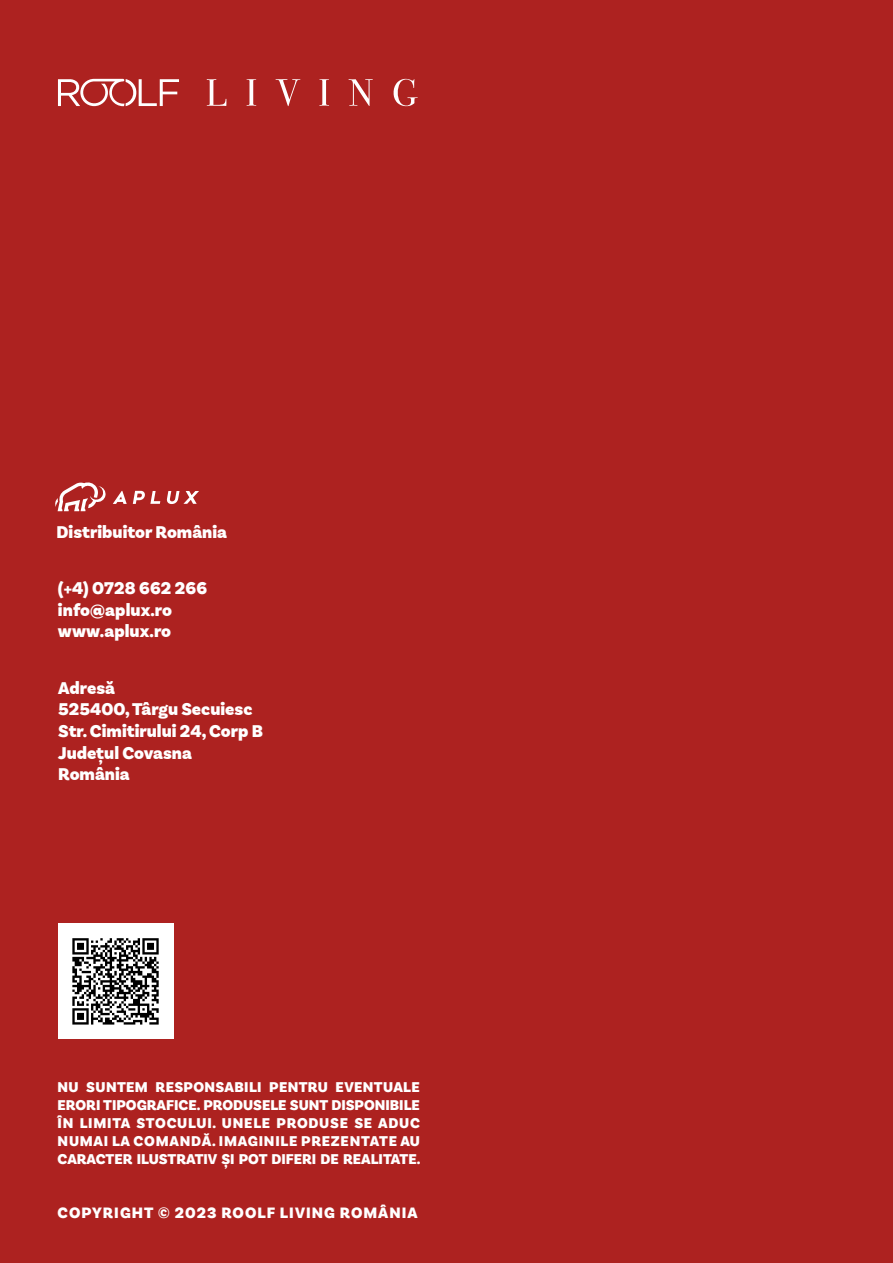
<style>
.page{position:relative;width:893px;height:1263px;background:#ad2220}
.page>*{position:absolute;margin:0;border:0;box-sizing:border-box;transform-origin:0 0}
.t1{font:900 18px/21.6px "Basic Sans W05";color:#fff}
.t2{font:900 15.9px "Basic Sans W05";letter-spacing:.065em;color:#fff}
.t3{font:900 15px/18px "Basic Sans W05";color:#fff;text-align:justify}
</style>
<div class="page">
<div style="left:58px;top:924px;width:115px;height:115px;background:#fff"></div>
<svg style="left:72px;top:938px;width:87px;height:86px"></svg>
<svg style="left:55px;top:482px;width:144px;height:29px"></svg>
<svg style="left:58px;top:79px;width:360px;height:27px"></svg>
<p class="t1" style="left:57px;top:521px;width:172px">Distribuitor România</p>
<p class="t1" style="left:58px;top:578px;width:151px">(+4) 0728 662 266 info@aplux.ro www.aplux.ro</p>
<p class="t1" style="left:58px;top:677px;width:206px">Adresă<br>525400, Târgu Secuiesc<br>Str. Cimitirului 24, Corp B<br>Județul Covasna<br>România</p>
<p class="t3" style="left:58px;top:1078px;width:364px">NU SUNTEM RESPONSABILI PENTRU EVENTUALE ERORI TIPOGRAFICE. PRODUSELE SUNT DISPONIBILE ÎN LIMITA STOCULUI. UNELE PRODUSE SE ADUC NUMAI LA COMANDĂ. IMAGINILE PREZENTATE AU CARACTER ILUSTRATIV ȘI POT DIFERI DE REALITATE.</p>
<p class="t2" style="left:58px;top:1203px;width:361px">COPYRIGHT © 2023 ROOLF LIVING ROMÂNIA</p>
</div>
